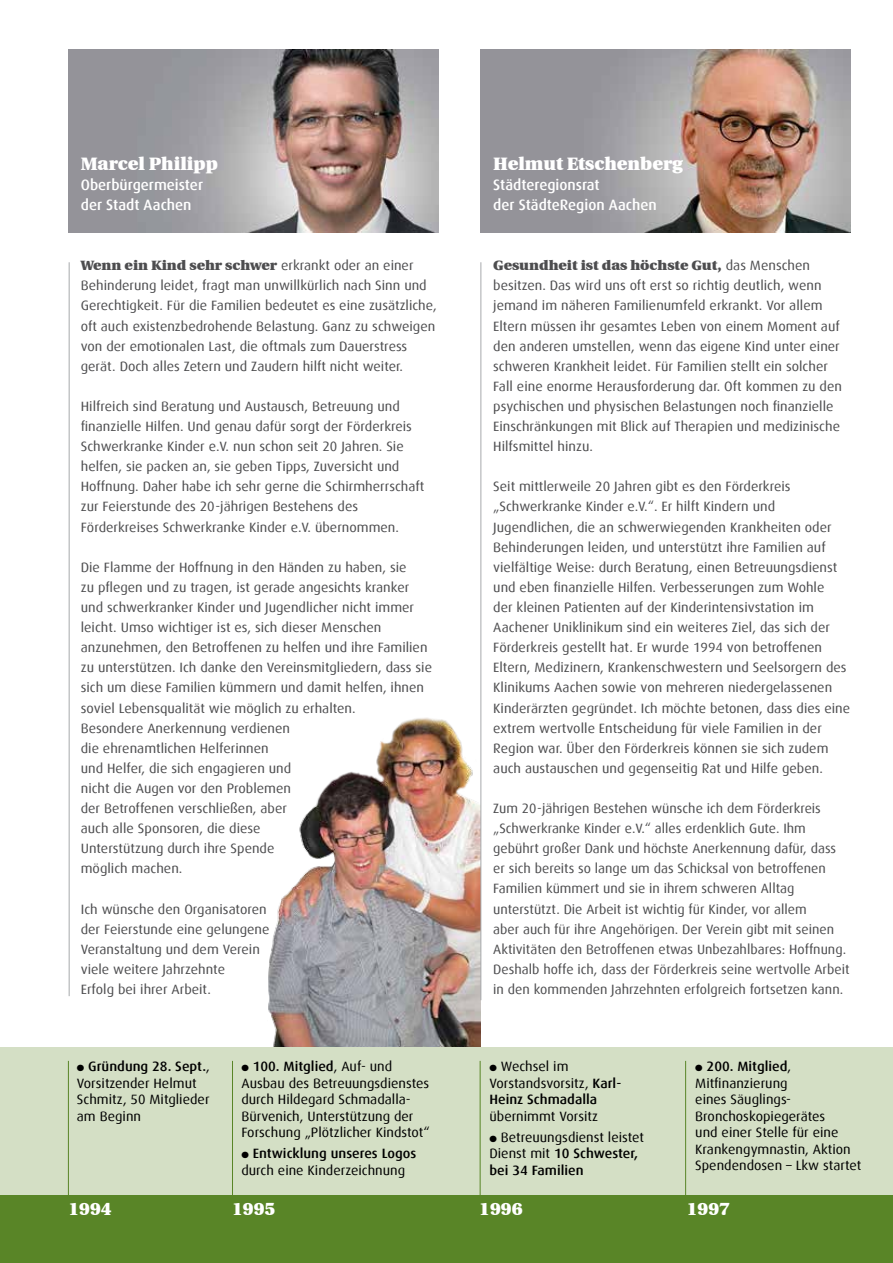
<style>
.page{position:relative;width:893px;height:1263px;background:#fff}
.page>*{position:absolute;margin:0;border:0;box-sizing:border-box;transform-origin:0 0}
.t1{font:900 18px "Utopia";color:#fff}
.t2{font:500 15px/20.1px "Dax";color:#fff}
.t3{font:13.5px/20.1px "Dax";color:#4d4d4f;scale:1.05 1}
.t4{font:13.5px/16.5px "Dax";color:#000;scale:1.05 1}
.t5{font:13.5px/20.1px "Dax";color:#4d4d4f}
.t6{font:900 13.5px "Utopia";color:#4d4d4f;scale:1.05 1}
.s1{font-family:"Dax";font-weight:400}
.s2{font-weight:500}
</style>
<div class="page">
<img style="left:268px;top:717px;width:213px;height:330px">
<img style="left:480px;top:49px;width:371px;height:183px">
<img style="left:68px;top:49px;width:370px;height:183px">
<div style="left:0;top:1047px;width:893px;height:216px;background:#d4dfc5"></div>
<div style="left:0;top:1195px;width:893px;height:68px;background:#598527"></div>
<hr style="left:68px;top:1061px;width:1px;height:138px;background:#598527">
<hr style="left:232px;top:1061px;width:1px;height:138px;background:#598527">
<hr style="left:480px;top:1061px;width:1px;height:138px;background:#598527">
<hr style="left:685px;top:1061px;width:1px;height:138px;background:#598527">
<hr style="left:480px;top:262px;width:1px;height:738px;background:#a7a9ac">
<hr style="left:69px;top:262px;width:1px;height:734px;background:#a7a9ac">
<h1 class="t1" style="left:81px;top:153px;width:139px">Marcel Philipp</h1>
<p class="t2" style="left:81px;top:175px;width:124px">Oberbürgermeister der Stadt Aachen</p>
<p class="t6" style="left:81px;top:258px;width:318px">Wenn ein Kind sehr schwer <span class="s1">erkrankt oder an einer</span></p>
<p class="t3" style="left:81px;top:276px;width:340px">Behinderung leidet, fragt man unwillkürlich nach Sinn und Gerechtigkeit. Für die Familien bedeutet es eine zusätzliche, oft auch existenzbedrohende Belastung. Ganz zu schweigen von der emotionalen Last, die oftmals zum Dauerstress gerät. Doch alles Zetern und Zaudern hilft nicht weiter.</p>
<p class="t3" style="left:81px;top:396px;width:329px">Hilfreich sind Beratung und Austausch, Betreuung und finanzielle Hilfen. Und genau dafür sorgt der Förderkreis Schwerkranke Kinder e.V. nun schon seit 20 Jahren. Sie helfen, sie packen an, sie geben Tipps, Zuversicht und Hoffnung. Daher habe ich sehr gerne die Schirmherrschaft zur Feierstunde des 20-jährigen Bestehens des Förderkreises Schwerkranke Kinder e.V. übernommen.</p>
<p class="t3" style="left:81px;top:557px;width:336px">Die Flamme der Hoffnung in den Händen zu haben, sie<br>zu pflegen und zu tragen, ist gerade angesichts kranker und schwerkranker Kinder und Jugendlicher nicht immer leicht. Umso wichtiger ist es, sich dieser Menschen anzunehmen, den Betroffenen zu helfen und ihre Familien zu unterstützen. Ich danke den Vereinsmitgliedern, dass sie sich um diese Familien kümmern und damit helfen, ihnen soviel Lebensqualität wie möglich zu erhalten.<br>Besondere Anerkennung verdienen<br>die ehrenamtlichen Helferinnen<br>und Helfer, die sich engagieren und<br>nicht die Augen vor den Problemen<br>der Betroffenen verschließen, aber<br>auch alle Sponsoren, die diese<br>Unterstützung durch ihre Spende<br>möglich machen.</p>
<p class="t3" style="left:81px;top:899px;width:181px">Ich wünsche den Organisatoren der Feierstunde eine gelungene<br>Veranstaltung und dem Verein viele weitere Jahrzehnte<br>Erfolg bei ihrer Arbeit.</p>
<p class="t4" style="left:77px;top:1059px;width:128px">● <span class="s2">Gründung 28. Sept.</span>,<br>Vorsitzender Helmut<br>Schmitz, 50 Mitglieder am Beginn</p>
<p class="t4" style="left:241px;top:1059px;width:181px">● <span class="s2">100. Mitglied</span>, Auf- und<br>Ausbau des Betreuungsdienstes durch Hildegard Schmadalla-<br>Bürvenich, Unterstützung der<br>Forschung „Plötzlicher Kindstot“</p>
<p class="t4" style="left:241px;top:1145px;width:168px">● <span class="s2">Entwicklung unseres Logos </span>durch eine Kinderzeichnung</p>
<h1 class="t1" style="left:493px;top:153px;width:191px">Helmut Etschenberg</h1>
<p class="t2" style="left:493px;top:175px;width:165px">Städteregionsrat<br>der StädteRegion Aachen</p>
<p class="t6" style="left:493px;top:258px;width:303px">Gesundheit ist das höchste Gut, <span class="s1">das Menschen</span></p>
<p class="t3" style="left:493px;top:276px;width:334px">besitzen. Das wird uns oft erst so richtig deutlich, wenn jemand im näheren Familienumfeld erkrankt. Vor allem Eltern müssen ihr gesamtes Leben von einem Moment auf den anderen umstellen, wenn das eigene Kind unter einer schweren Krankheit leidet. Für Familien stellt ein solcher Fall eine enorme Herausforderung dar. Oft kommen zu den psychischen und physischen Belastungen noch finanzielle Einschränkungen mit Blick auf Therapien und medizinische Hilfsmittel hinzu.</p>
<p class="t3" style="left:493px;top:477px;width:341px">Seit mittlerweile 20 Jahren gibt es den Förderkreis „Schwerkranke Kinder e.V.“. Er hilft Kindern und Jugendlichen, die an schwerwiegenden Krankheiten oder Behinderungen leiden, und unterstützt ihre Familien auf vielfältige Weise: durch Beratung, einen Betreuungsdienst und eben finanzielle Hilfen. Verbesserungen zum Wohle<br>der kleinen Patienten auf der Kinderintensivstation im Aachener Uniklinikum sind ein weiteres Ziel, das sich der Förderkreis gestellt hat. Er wurde 1994 von betroffenen Eltern, Medizinern, Krankenschwestern und Seelsorgern des Klinikums Aachen sowie von mehreren niedergelassenen Kinderärzten gegründet. Ich möchte betonen, dass dies eine extrem wertvolle Entscheidung für viele Familien in der Region war. Über den Förderkreis können sie sich zudem auch austauschen und gegenseitig Rat und Hilfe geben.</p>
<p class="t5" style="left:493px;top:798px;width:358px">Zum 20-jährigen Bestehen wünsche ich dem Förderkreis „Schwerkranke Kinder e.V.“ alles erdenklich Gute. Ihm gebührt großer Dank und höchste Anerkennung dafür, dass er sich bereits so lange um das Schicksal von betroffenen Familien kümmert und sie in ihrem schweren Alltag unterstützt. Die Arbeit ist wichtig für Kinder, vor allem<br>aber auch für ihre Angehörigen. Der Verein gibt mit seinen Aktivitäten den Betroffenen etwas Unbezahlbares: Hoffnung.<br>Deshalb hoffe ich, dass der Förderkreis seine wertvolle Arbeit in den kommenden Jahrzehnten erfolgreich fortsetzen kann.</p>
<p class="t4" style="left:489px;top:1059px;width:127px">● Wechsel im<br>Vorstandsvorsitz, <span class="s2">Karl-<br>Heinz Schmadalla</span></p>
<p class="t4" style="left:489px;top:1108px;width:105px">übernimmt Vorsitz</p>
<p class="t4" style="left:489px;top:1129px;width:149px">● Betreuungsdienst leistet<br>Dienst mit <span class="s2">10 Schwester, bei 34 Familien</span></p>
<p class="t4" style="left:695px;top:1059px;width:160px">● <span class="s2">200. Mitglied</span>,<br>Mitfinanzierung<br>eines Säuglings-<br>Bronchoskopiegerätes<br>und einer Stelle für eine<br>Krankengymnastin, Aktion<br>Spendendosen – Lkw startet</p>
<h1 class="t1" style="left:68px;top:1198px;width:45px">1994</h1>
<h1 class="t1" style="left:232px;top:1198px;width:45px">1995</h1>
<h1 class="t1" style="left:479px;top:1198px;width:45px">1996</h1>
<h1 class="t1" style="left:687px;top:1198px;width:45px">1997</h1>
</div>
